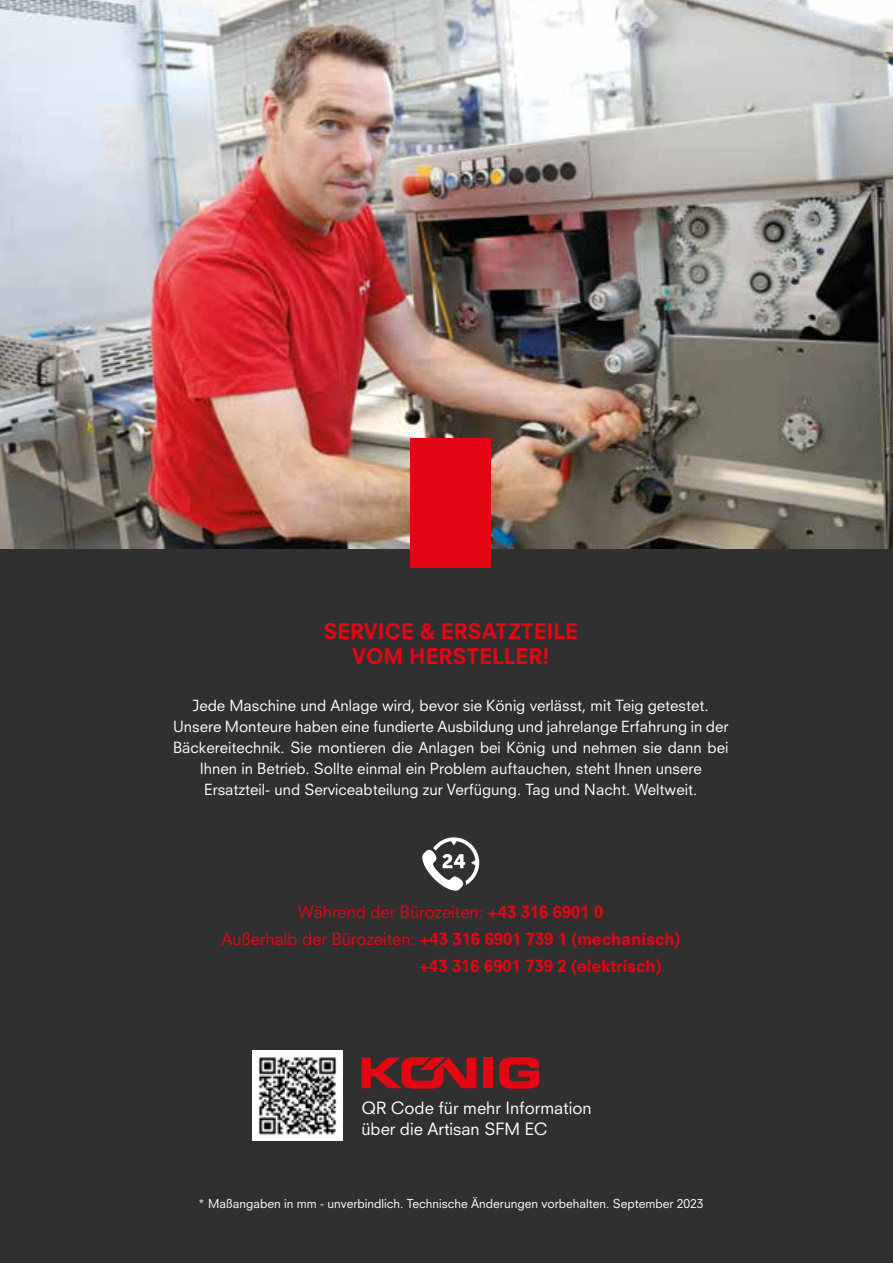
<style>
.page{position:relative;width:893px;height:1263px;background:#313030}
.page>*{position:absolute;margin:0;border:0;box-sizing:border-box;transform-origin:0 0}
.t1{font:800 21px/25.2px "Neuzeit S";color:#e30613;text-align:center}
.t2{font:800 16.5px "Neuzeit S";color:#e30613}
.t3{font:16.5px/21px "Neuzeit S";color:#fff}
.t4{font:16.5px "Neuzeit S";color:#e30613}
.t5{font:15px/21px "Neuzeit S";color:#fff;text-align:center}
.t6{font:12px "Neuzeit S";color:#fff}
.s1{font-weight:800}
.s2{font-weight:400}
</style>
<div class="page">
<img style="left:0;top:0;width:893px;height:549px">
<div style="left:410px;top:438px;width:81px;height:130px;background:#e30613"></div>
<svg style="left:422px;top:837px;width:57px;height:54px"></svg>
<div style="left:483px;top:1057px;width:10px;height:31px;background:#e30613"></div>
<svg style="left:499px;top:1057px;width:40px;height:31px"></svg>
<svg style="left:361px;top:1057px;width:115px;height:31px"></svg>
<img style="left:252px;top:1050px;width:91px;height:91px">
<h1 class="t1" style="left:323px;top:619px;width:256px">SERVICE &amp; ERSATZTEILE<br>VOM HERSTELLER!</h1>
<p class="t5" style="left:173px;top:694px;width:557px">Jede Maschine und Anlage wird, bevor sie König verlässt, mit Teig getestet.<br>Unsere Monteure haben eine fundierte Ausbildung und jahrelange Erfahrung in der Bäckereitechnik. Sie montieren die Anlagen bei König und nehmen sie dann bei Ihnen in Betrieb. Sollte einmal ein Problem auftauchen, steht Ihnen unsere Ersatzteil- und Serviceabteilung zur Verfügung. Tag und Nacht. Weltweit.</p>
<p class="t4" style="left:298px;top:901px;width:307px">Während der Bürozeiten: <span class="s1">+43 316 6901 0</span></p>
<p class="t2" style="left:222px;top:928px;width:460px"><span class="s2">Außerhalb der Bürozeiten:</span> +43 316 6901 739 1 (mechanisch)</p>
<p class="t2" style="left:419px;top:955px;width:243px">+43 316 6901 739 2 (elektrisch)</p>
<p class="t3" style="left:361px;top:1097px;width:232px">QR Code für mehr Information über die Artisan SFM EC</p>
<p class="t6" style="left:198px;top:1196px;width:507px">* Maßangaben in mm - unverbindlich. Technische Änderungen vorbehalten. September 2023</p>
</div>
